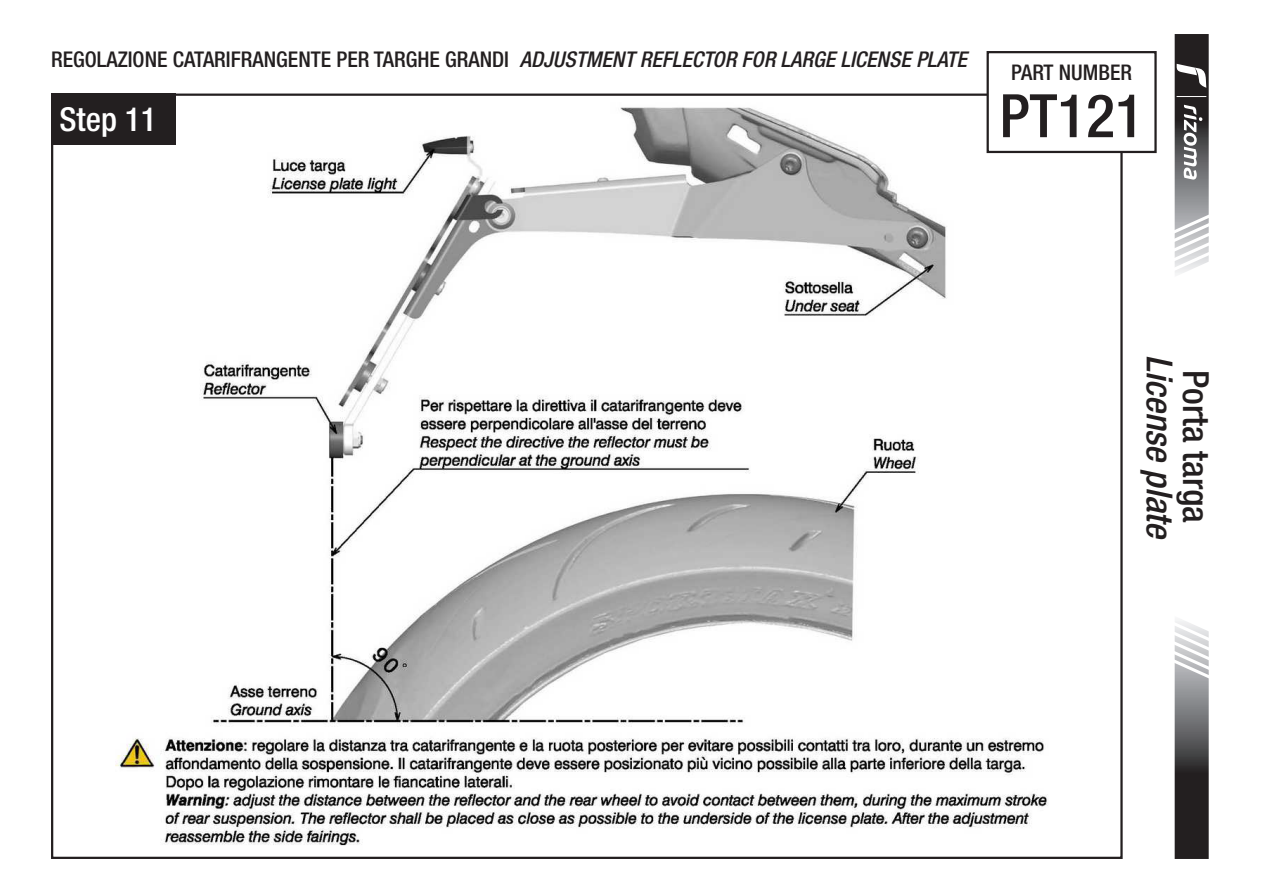
<style>
.page{position:relative;width:1263px;height:893px;background:#fff}
.page>*{position:absolute;margin:0;border:0;box-sizing:border-box;transform-origin:0 0}
.t1{font:500 condensed 60px "Helvetica Neue LT Std";color:#231f20}
.t2{font:italic 500 condensed 36px "Helvetica Neue LT Std";color:#231f20}
.t3{font:500 condensed 36px "Helvetica Neue LT Std";color:#231f20}
.t4{font:500 condensed 33px "Helvetica Neue LT Std";color:#fff}
.t5{font:500 condensed 21.6px "Helvetica Neue LT Std";color:#231f20}
.s1{font-style:italic}
</style>
<div class="page">
<img style="left:115px;top:103px;width:954px;height:743px">
<div style="left:51px;top:94px;width:124px;height:51px;background:#231f20"></div>
<svg style="left:1174px;top:620px;width:35px;height:239px;background:#706f70"></svg>
<svg style="left:1174px;top:34px;width:35px;height:240px"></svg>
<div style="left:988px;top:52px;width:167px;height:100px;background:#fff"></div>
<div style="left:986px;top:51px;width:171px;height:102px;border:2px solid #231f20"></div>
<p class="t5" style="left:51px;top:46px;width:917px">REGOLAZIONE CATARIFRANGENTE PER TARGHE GRANDI <span class="s1">ADJUSTMENT REFLECTOR FOR LARGE LICENSE PLATE</span></p>
<h3 class="t4" style="left:60px;top:99px;width:99px">Step 11</h3>
<p class="t5" style="left:1011px;top:59px;width:122px">PART NUMBER</p>
<h1 class="t1" style="left:999px;top:80px;width:146px">PT121</h1>
<h2 class="t2" style="left:1181px;top:355px;width:187px;rotate:90deg">License plate</h2>
<h2 class="t3" style="left:1217px;top:370px;width:155px;rotate:90deg">Porta targa</h2>
</div>
